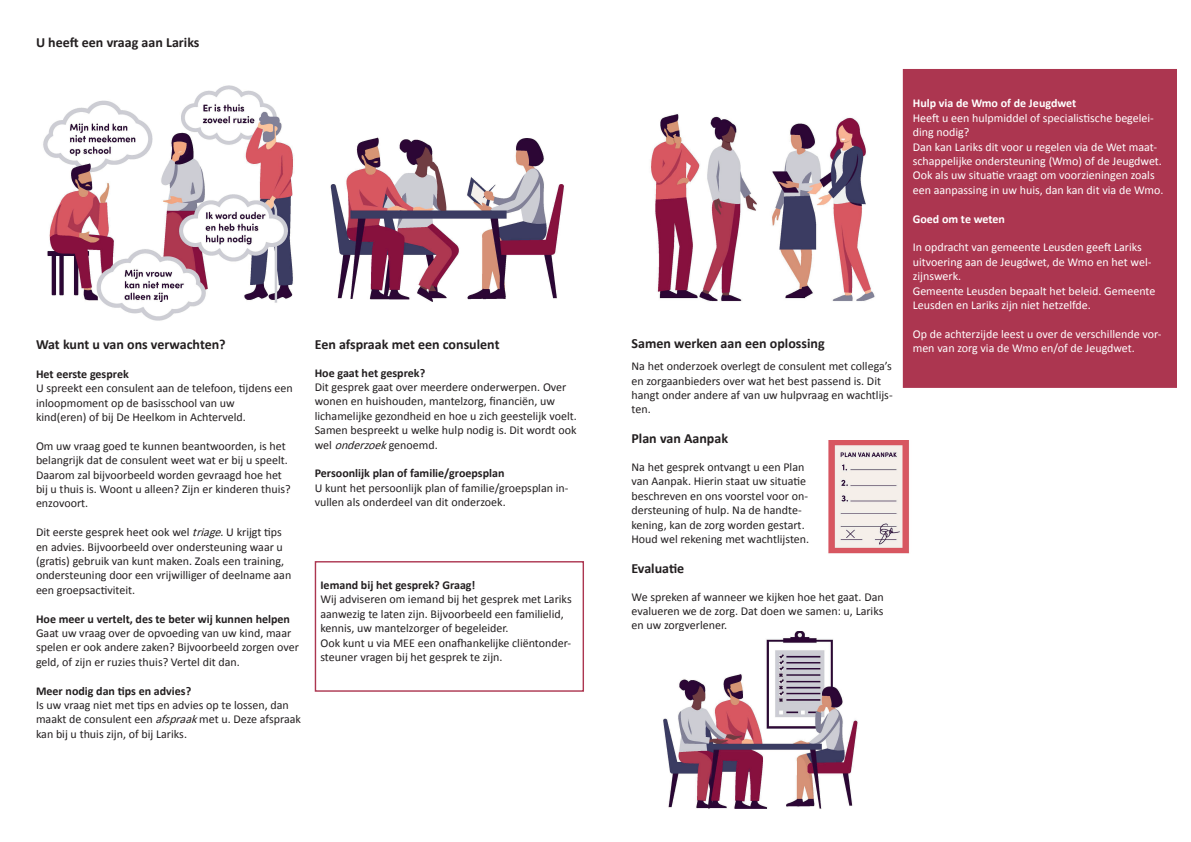
<style>
.page{position:relative;width:1191px;height:842px;background:#fff}
.page>*{position:absolute;margin:0;border:0;box-sizing:border-box;transform-origin:0 0}
.t1{font:700 14px "Calibri";color:#231f20}
.t2{font:12px/14.4px "Calibri";color:#231f20}
.t3{font:12px/14.4px "Calibri";color:#fff}
.t4{font:700 12px "Calibri";color:#231f20}
.t5{font:700 12px "Calibri";color:#fff}
.s1{font-style:italic}
</style>
<div class="page">
<img style="left:43px;top:85px;width:251px;height:236px">
<img style="left:330px;top:137px;width:234px;height:165px">
<img style="left:650px;top:114px;width:225px;height:188px">
<div style="left:315px;top:561px;width:269px;height:131px;border:1px solid #ac3650"></div>
<img style="left:828px;top:441px;width:81px;height:113px">
<img style="left:663px;top:631px;width:195px;height:178px">
<div style="left:903px;top:70px;width:273px;height:317px;background:#ac3650"></div>
<div style="left:902px;top:69px;width:275px;height:319px;border:1px solid #ac3650"></div>
<p class="t1" style="left:36px;top:32px;width:165px">U heeft een vraag aan Lariks</p>
<p class="t1" style="left:36px;top:334px;width:191px">Wat kunt u van ons verwachten?</p>
<p class="t4" style="left:36px;top:365px;width:94px">Het eerste gesprek</p>
<p class="t2" style="left:36px;top:381px;width:258px">U spreekt een consulent aan de telefoon, tijdens een inloopmoment op de basisschool van uw<br>kind(eren) of bij De Heelkom in Achterveld.</p>
<p class="t2" style="left:36px;top:438px;width:256px">Om uw vraag goed te kunnen beantwoorden, is het belangrijk dat de consulent weet wat er bij u speelt.<br>Daarom zal bijvoorbeeld worden gevraagd hoe het bij u thuis is. Woont u alleen? Zijn er kinderen thuis? enzovoort.</p>
<p class="t2" style="left:36px;top:525px;width:257px">Dit eerste gesprek heet ook wel <span class="s1">triage</span>. U krijgt tips en advies. Bijvoorbeeld over ondersteuning waar u (gratis) gebruik van kunt maken. Zoals een training, ondersteuning door een vrijwilliger of deelname aan een groepsactiviteit.</p>
<p class="t4" style="left:36px;top:610px;width:255px">Hoe meer u vertelt, des te beter wij kunnen helpen</p>
<p class="t2" style="left:36px;top:625px;width:264px">Gaat uw vraag over de opvoeding van uw kind, maar spelen er ook andere zaken? Bijvoorbeeld zorgen over geld, of zijn er ruzies thuis? Vertel dit dan.</p>
<p class="t4" style="left:36px;top:682px;width:157px">Meer nodig dan tips en advies?</p>
<p class="t2" style="left:36px;top:697px;width:266px">Is uw vraag niet met tips en advies op te lossen, dan maakt de consulent een <span class="s1">afspraak</span>met u. Deze afspraak kan bij u thuis zijn, of bij Lariks.</p>
<p class="t1" style="left:315px;top:334px;width:186px">Een afspraak met een consulent</p>
<p class="t4" style="left:315px;top:364px;width:112px">Hoe gaat het gesprek?</p>
<p class="t2" style="left:315px;top:379px;width:263px">Dit gesprek gaat over meerdere onderwerpen. Over wonen en huishouden, mantelzorg, financiën, uw lichamelijke gezondheid en hoe u zich geestelijk voelt.<br>Samen bespreekt u welke hulp nodig is. Dit wordt ook wel <span class="s1">onderzoek</span>genoemd.</p>
<p class="t4" style="left:315px;top:465px;width:191px">Persoonlijk plan of familie/groepsplan</p>
<p class="t2" style="left:315px;top:480px;width:255px">U kunt het persoonlijk plan of familie/groepsplan in&shy;vullen als onderdeel van dit onderzoek.</p>
<p class="t4" style="left:320px;top:576px;width:157px">Iemand bij het gesprek? Graag!</p>
<p class="t2" style="left:320px;top:592px;width:253px">Wij adviseren om iemand bij het gesprek met Lariks aanwezig te laten zijn. Bijvoorbeeld een familielid, kennis, uw mantelzorger of begeleider.<br>Ook kunt u via MEE een onafhankelijke cliëntonder&shy;steuner vragen bij het gesprek te zijn.</p>
<p class="t1" style="left:631px;top:333px;width:195px">Samen werken aan een oplossing</p>
<p class="t2" style="left:631px;top:359px;width:263px">Na het onderzoek overlegt de consulent met collega’s en zorgaanbieders over wat het best passend is. Dit hangt onder andere af van uw hulpvraag en wachtlijs&shy;ten.</p>
<p class="t1" style="left:631px;top:429px;width:98px">Plan van Aanpak</p>
<p class="t2" style="left:631px;top:459px;width:179px">Na het gesprek ontvangt u een Plan van Aanpak. Hierin staat uw situatie beschreven en ons voorstel voor on&shy;dersteuning of hulp. Na de handte&shy;kening, kan de zorg worden gestart.<br>Houd wel rekening met wachtlijsten.</p>
<p class="t1" style="left:631px;top:558px;width:54px">Evaluatie</p>
<p class="t2" style="left:631px;top:589px;width:254px;text-align:justify">We spreken af wanneer we kijken hoe het gaat. Dan evalueren we de zorg. Dat doen we samen: u, Lariks en uw zorgverlener.</p>
<p class="t5" style="left:912px;top:95px;width:165px">Hulp via de Wmo of de Jeugdwet</p>
<p class="t3" style="left:912px;top:110px;width:252px">Heeft u een hulpmiddel of specialistische begelei&shy;ding nodig?<br>Dan kan Lariks dit voor u regelen via de Wet maat&shy;schappelijke ondersteuning (Wmo) of de Jeugdwet.<br>Ook als uw situatie vraagt om voorzieningen zoals een aanpassing in uw huis, dan kan dit via de Wmo.</p>
<p class="t5" style="left:912px;top:210px;width:94px">Goed om te weten</p>
<p class="t3" style="left:912px;top:240px;width:244px">In opdracht van gemeente Leusden geeft Lariks uitvoering aan de Jeugdwet, de Wmo en het wel&shy;zijnswerk.<br>Gemeente Leusden bepaalt het beleid. Gemeente Leusden en Lariks zijn niet hetzelfde.</p>
<p class="t3" style="left:912px;top:326px;width:250px">Op de achterzijde leest u over de verschillende vor&shy;men van zorg via de Wmo en/of de Jeugdwet.</p>
</div>
